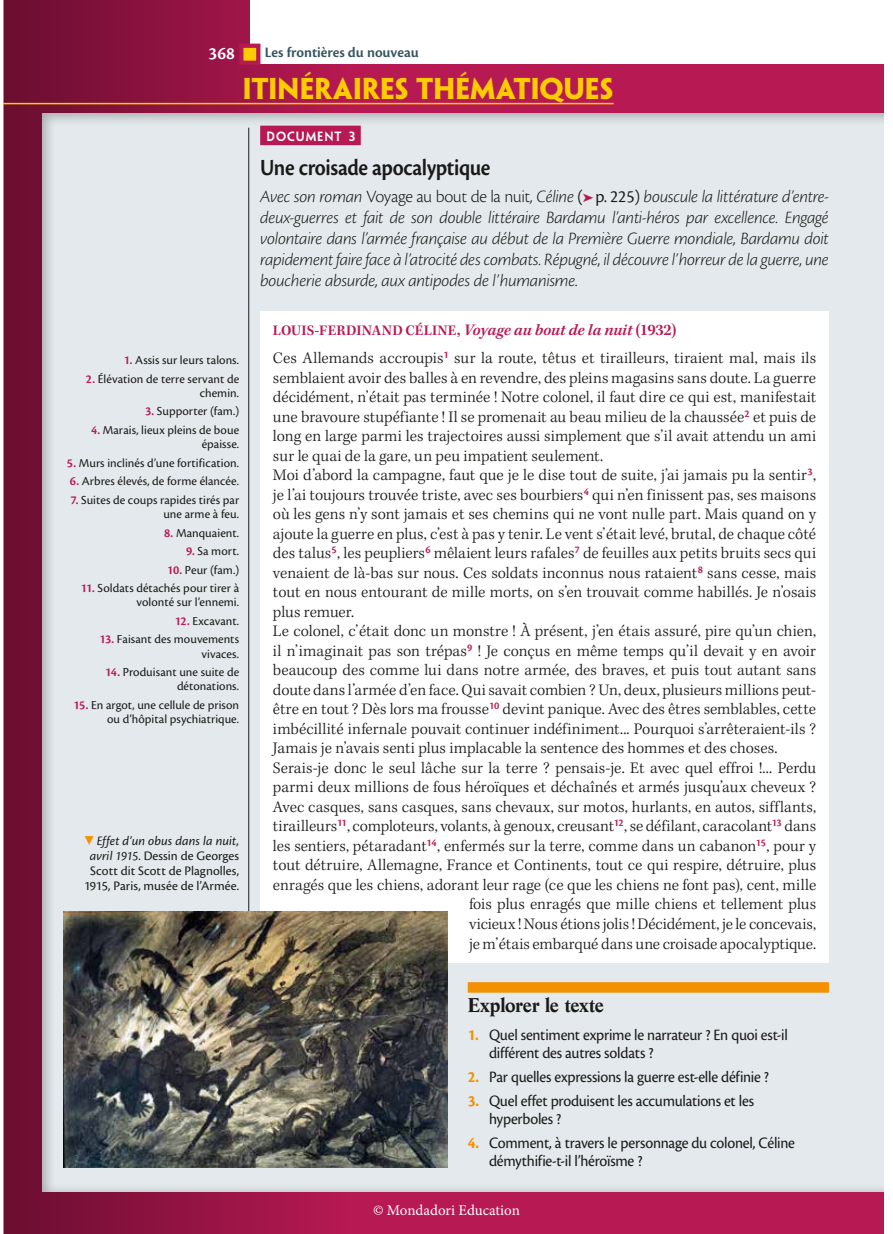
<style>
.page{position:relative;width:893px;height:1234px;background:#fff}
.page>*{position:absolute;margin:0;border:0;box-sizing:border-box;transform-origin:0 0}
.t1{font:700 27px "Penumbra Flare Std";letter-spacing:-.01em;color:#fc0}
.t2{font:600 24px "Cronos Pro";letter-spacing:-.02em;color:#1a1a18;scale:.9 1}
.t3{font:700 19.5px "Life LT Std";letter-spacing:-.025em;color:#1a1a18}
.t4{font:italic 300 18px/21px "Cronos Pro";letter-spacing:-.015em;color:#1a1a18;text-align:justify}
.t5{font:600 18px "Cronos Pro";color:#fff}
.t6{font:300 16.5px "Kepler Std";color:#1a1a18}
.t7{font:16.5px/18px "Cronos Pro";letter-spacing:-.015em;color:#1a1a18;scale:.95 1}
.t8{font:600 15px "Kepler Std";letter-spacing:.01em;color:#b71953}
.t9{font:600 15px "Cronos Pro";color:#36535f}
.t10{font:15px "Minion Pro";color:#fff}
.t11{font:13.5px/15px "Cronos Pro";letter-spacing:.005em;color:#1a1a18;text-align:center}
.t12{font:12.75px/14.2px "Cronos Pro";letter-spacing:.005em;color:#1a1a18;text-align:right}
.t13{font:600 12px "Penumbra Flare Std";letter-spacing:.085em;color:#fff;scale:.95 1}
.s1{font-weight:600;color:#b71953}
.s2{font-style:italic}
.s3{font-style:normal}
.s4{font-family:"Cronos Pro Disp";font-weight:400;font-style:normal}
.s5{color:#b71953}
.s6{font-size:16.5px}
.s7{font-style:italic;font-size:16.5px}
.s8{font-weight:700;color:#f39100}
</style>
<div class="page">
<div style="left:4px;top:0;width:879px;height:1233px;background:#b71953"></div>
<div style="left:4px;top:0;width:344px;height:1233px;background:linear-gradient(to right,#6a0e2f,#b61952)"></div>
<div style="left:30px;top:103px;width:853px;height:1088px;background:#1a1a18;opacity:.3"></div>
<hr style="left:880px;top:103px;width:3px;height:1088px;background:#e3e9ec">
<div style="left:250px;top:0;width:633px;height:64px;background:#fff"></div>
<hr style="left:4px;top:103px;width:610px;height:1px;background:#fc0">
<div style="left:241px;top:46px;width:17px;height:17px;background:#fc0"></div>
<div style="left:239px;top:44px;width:21px;height:21px;border:4px solid #b71953"></div>
<hr style="left:248px;top:128px;width:1px;height:1037px;background:#1a1a18">
<div style="left:260px;top:311px;width:569px;height:651px;background:#fff"></div>
<div style="left:260px;top:126px;width:101px;height:19px;background:#b71953"></div>
<img style="left:64px;top:911px;width:384px;height:255px">
<div style="left:468px;top:981px;width:361px;height:11px;background:#f39100"></div>
<p class="t5" style="left:209px;top:43px;width:28px">368</p>
<p class="t9" style="left:265px;top:43px;width:156px">Les frontières du nouveau</p>
<h1 class="t1" style="left:242px;top:71px;width:373px">ITINÉRAIRES THÉMATIQUES</h1>
<p class="t12" style="left:124px;top:353px;width:117px"><span class="s1">1.</span> Assis sur leurs talons.</p>
<p class="t12" style="left:86px;top:371px;width:155px"><span class="s1">2.</span> Élévation de terre servant de chemin.</p>
<p class="t12" style="left:145px;top:404px;width:96px"><span class="s1">3.</span> Supporter (fam.)</p>
<p class="t12" style="left:91px;top:423px;width:150px"><span class="s1">4.</span> Marais, lieux pleins de boue épaisse.</p>
<p class="t12" style="left:67px;top:455px;width:174px"><span class="s1">5.</span> Murs inclinés d’une fortification.</p>
<p class="t12" style="left:70px;top:474px;width:171px"><span class="s1">6.</span> Arbres élevés, de forme élancée.</p>
<p class="t12" style="left:70px;top:492px;width:170px"><span class="s1">7.</span> Suites de coups rapides tirés par une arme à feu.</p>
<p class="t12" style="left:164px;top:525px;width:77px"><span class="s1">8.</span> Manquaient.</p>
<p class="t12" style="left:186px;top:544px;width:55px"><span class="s1">9.</span> Sa mort.</p>
<p class="t12" style="left:167px;top:562px;width:73px"><span class="s1">10.</span> Peur (fam.)</p>
<p class="t12" style="left:81px;top:581px;width:160px"><span class="s1">11.</span> Soldats détachés pour tirer à volonté sur l’ennemi.</p>
<p class="t12" style="left:175px;top:613px;width:66px"><span class="s1">12.</span> Excavant.</p>
<p class="t12" style="left:99px;top:632px;width:141px"><span class="s1">13.</span> Faisant des mouvements vivaces.</p>
<p class="t12" style="left:105px;top:665px;width:136px"><span class="s1">14.</span> Produisant une suite de détonations.</p>
<p class="t12" style="left:73px;top:697px;width:167px"><span class="s1">15.</span> En argot, une cellule de prison ou d’hôpital psychiatrique.</p>
<p class="t11" style="left:84px;top:833px;width:157px"><sup>▼</sup> <span class="s2">Effet d’un obus dans la nuit, avril 1915</span>. Dessin de Georges<br>Scott dit Scott de Plagnolles,<br>1915, Paris, musée de l’Armée.</p>
<p class="t13" style="left:267px;top:128px;width:95px">DOCUMENT 3</p>
<h2 class="t2" style="left:260px;top:154px;width:257px">Une croisade apocalyptique</h2>
<p class="t4" style="left:260px;top:186px;width:570px">Avec son roman <span class="s3">Voyage au bout de la nuit</span>, Céline <span class="s4">(</span><span class="s5">➤</span><span class="s4">p. 225)</span> bouscule la littérature d’entre&shy;deux-guerres et fait de son double littéraire Bardamu l’anti-héros par excellence. Engagé volontaire dans l’armée française au début de la Première Guerre mondiale, Bardamu doit rapidement faire face à l’atrocité des combats. Répugné, il découvre l’horreur de la guerre, une boucherie absurde, aux antipodes de l’humanisme.</p>
<p class="t8" style="left:273px;top:322px;width:405px">LOUIS-FERDINAND CÉLINE<span class="s6">,</span> <span class="s7">Voyage au bout de la nuit</span> <span class="s6">(1932)</span></p>
<p class="t6" style="left:273px;top:348px;width:545px">Ces Allemands accroupis<sup>1</sup> sur la route, têtus et tirailleurs, tiraient mal, mais ils</p>
<p class="t6" style="left:273px;top:368px;width:545px">semblaient avoir des balles à en revendre, des pleins magasins sans doute. La guerre</p>
<p class="t6" style="left:273px;top:387px;width:545px">décidément, n’était pas terminée ! Notre colonel, il faut dire ce qui est, manifestait</p>
<p class="t6" style="left:273px;top:407px;width:545px">une bravoure stupéfiante ! Il se promenait au beau milieu de la chaussée<sup>2</sup> et puis de</p>
<p class="t6" style="left:273px;top:426px;width:545px">long en large parmi les trajectoires aussi simplement que s’il avait attendu un ami</p>
<p class="t6" style="left:273px;top:446px;width:332px">sur le quai de la gare, un peu impatient seulement.</p>
<p class="t6" style="left:273px;top:465px;width:545px">Moi d’abord la campagne, faut que je le dise tout de suite, j’ai jamais pu la sentir<sup>3</sup>,</p>
<p class="t6" style="left:273px;top:485px;width:545px">je l’ai toujours trouvée triste, avec ses bourbiers<sup>4</sup> qui n’en finissent pas, ses maisons</p>
<p class="t6" style="left:273px;top:504px;width:545px">où les gens n’y sont jamais et ses chemins qui ne vont nulle part. Mais quand on y</p>
<p class="t6" style="left:273px;top:524px;width:545px">ajoute la guerre en plus, c’est à pas y tenir. Le vent s’était levé, brutal, de chaque côté</p>
<p class="t6" style="left:273px;top:543px;width:545px">des talus<sup>5</sup>, les peupliers<sup>6</sup> mêlaient leurs rafales<sup>7</sup> de feuilles aux petits bruits secs qui</p>
<p class="t6" style="left:273px;top:563px;width:545px">venaient de là-bas sur nous. Ces soldats inconnus nous rataient<sup>8</sup> sans cesse, mais</p>
<p class="t6" style="left:273px;top:582px;width:545px">tout en nous entourant de mille morts, on s’en trouvait comme habillés. Je n’osais</p>
<p class="t6" style="left:273px;top:602px;width:83px">plus remuer.</p>
<p class="t6" style="left:273px;top:621px;width:545px">Le colonel, c’était donc un monstre ! À présent, j’en étais assuré, pire qu’un chien,</p>
<p class="t6" style="left:273px;top:641px;width:545px">il n’imaginait pas son trépas<sup>9</sup> ! Je conçus en même temps qu’il devait y en avoir</p>
<p class="t6" style="left:273px;top:660px;width:545px">beaucoup des comme lui dans notre armée, des braves, et puis tout autant sans</p>
<p class="t6" style="left:273px;top:680px;width:545px">doute dans l’armée d’en face. Qui savait combien ? Un, deux, plusieurs millions peut-</p>
<p class="t6" style="left:273px;top:699px;width:545px">être en tout ? Dès lors ma frousse<sup>10</sup> devint panique. Avec des êtres semblables, cette</p>
<p class="t6" style="left:273px;top:719px;width:545px">imbécillité infernale pouvait continuer indéfiniment... Pourquoi s’arrêteraient-ils ?</p>
<p class="t6" style="left:273px;top:738px;width:506px">Jamais je n’avais senti plus implacable la sentence des hommes et des choses.</p>
<p class="t6" style="left:273px;top:758px;width:545px">Serais-je donc le seul lâche sur la terre ? pensais-je. Et avec quel effroi !... Perdu</p>
<p class="t6" style="left:273px;top:777px;width:545px">parmi deux millions de fous héroïques et déchaînés et armés jusqu’aux cheveux ?</p>
<p class="t6" style="left:273px;top:797px;width:545px">Avec casques, sans casques, sans chevaux, sur motos, hurlants, en autos, sifflants,</p>
<p class="t6" style="left:273px;top:816px;width:545px">tirailleurs<sup>11</sup>, comploteurs, volants, à genoux, creusant<sup>12</sup>, se défilant, caracolant<sup>13</sup> dans</p>
<p class="t6" style="left:273px;top:836px;width:545px">les sentiers, pétaradant<sup>14</sup>, enfermés sur la terre, comme dans un cabanon<sup>15</sup>, pour y</p>
<p class="t6" style="left:273px;top:855px;width:545px">tout détruire, Allemagne, France et Continents, tout ce qui respire, détruire, plus</p>
<p class="t6" style="left:273px;top:875px;width:545px">enragés que les chiens, adorant leur rage (ce que les chiens ne font pas), cent, mille</p>
<p class="t6" style="left:469px;top:894px;width:349px">fois plus enragés que mille chiens et tellement plus</p>
<p class="t6" style="left:469px;top:914px;width:349px">vicieux ! Nous étions jolis ! Décidément, je le concevais,</p>
<p class="t6" style="left:469px;top:933px;width:349px">je m’étais embarqué dans une croisade apocalyptique.</p>
<p class="t3" style="left:468px;top:992px;width:138px">Explorer le texte</p>
<p class="t7" style="left:489px;top:1025px;width:316px;text-indent:-21px"><span class="s8">1.</span> Quel sentiment exprime le narrateur ? En quoi est-il différent des autres soldats ?</p>
<p class="t7" style="left:468px;top:1067px;width:319px"><span class="s8">2.</span> Par quelles expressions la guerre est-elle définie ?</p>
<p class="t7" style="left:489px;top:1091px;width:281px;text-indent:-21px"><span class="s8">3.</span> Quel effet produisent les accumulations et les hyperboles ?</p>
<p class="t7" style="left:489px;top:1133px;width:324px;text-indent:-21px"><span class="s8">4.</span> Comment, à travers le personnage du colonel, Céline démythifie-t-il l’héroïsme ?</p>
<p class="t10" style="left:373px;top:1199px;width:148px">© Mondadori Education</p>
</div>
